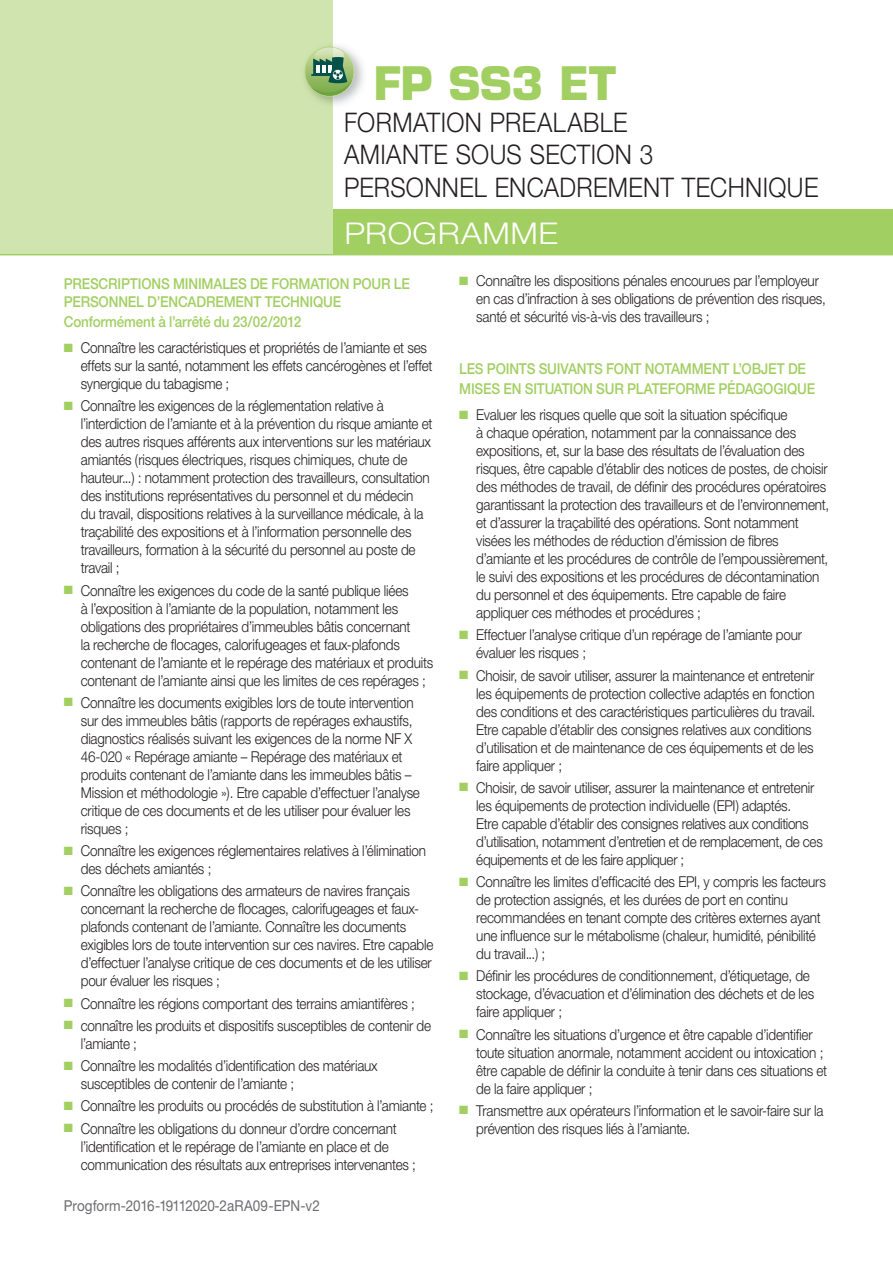
<style>
.page{position:relative;width:893px;height:1263px;background:#fff}
.page>*{position:absolute;margin:0;border:0;box-sizing:border-box;transform-origin:0 0}
.t1{font:700 45px "Eurostile";letter-spacing:-.02em;color:#a2cf62}
.t2{font:300 30px "Helvetica Neue";letter-spacing:.015em;color:#fff;scale:1.1 1}
.t3{font:300 27px/32.4px "Helvetica Neue";letter-spacing:.015em;color:#231f20;scale:.9 1}
.t4{font:300 15px/18px "Helvetica Neue";letter-spacing:-.015em;color:#231f20;scale:.9 1}
.t5{font:500 15px/18px "Helvetica Neue";letter-spacing:-.015em;color:#a2cf62;scale:.9 1}
.t6{font:15px "Helvetica Neue";letter-spacing:-.005em;color:#6c6d70;scale:.9 1}
.s1{color:#a2cf62}
</style>
<div class="page">
<div style="left:298px;top:209px;width:595px;height:46px;background:#a2cf62"></div>
<div style="left:0;top:0;width:333px;height:254px;background:#cfe4ae"></div>
<img style="left:304px;top:45px;width:60px;height:60px">
<svg style="left:305px;top:47px;width:49px;height:50px"></svg>
<hr style="left:0;top:254px;width:893px;height:1px;background:#a2cf62">
<h1 class="t1" style="left:374px;top:55px;width:243px">FP SS3 ET</h1>
<h3 class="t3" style="left:344px;top:106px;width:529px">FORMATION PREALABLE<br>AMIANTE SOUS SECTION 3<br>PERSONNEL ENCADREMENT TECHNIQUE</h3>
<h2 class="t2" style="left:344px;top:215px;width:196px">PROGRAMME</h2>
<p class="t5" style="left:64px;top:274px;width:386px">PRESCRIPTIONS MINIMALES DE FORMATION POUR LE<br>PERSONNEL D’ENCADREMENT TECHNIQUE</p>
<p class="t5" style="left:64px;top:312px;width:265px">Conformément à l’arrêté du 23/02/2012</p>
<p class="t4" style="left:81px;top:338px;width:392px;text-indent:-17px"><span class="s1">■</span> Connaître les caractéristiques et propriétés de l’amiante et ses effets sur la santé, notamment les effets cancérogènes et l’effet synergique du tabagisme ;</p>
<p class="t4" style="left:81px;top:397px;width:392px;text-indent:-17px"><span class="s1">■</span> Connaître les exigences de la réglementation relative à l’interdiction de l’amiante et à la prévention du risque amiante et des autres risques afférents aux interventions sur les matériaux amiantés (risques électriques, risques chimiques, chute de hauteur...) : notamment protection des travailleurs, consultation des institutions représentatives du personnel et du médecin<br>du travail, dispositions relatives à la surveillance médicale, à la traçabilité des expositions et à l’information personnelle des travailleurs, formation à la sécurité du personnel au poste de travail ;</p>
<p class="t4" style="left:81px;top:581px;width:393px;text-indent:-17px"><span class="s1">■</span> Connaître les exigences du code de la santé publique liées<br>à l’exposition à l’amiante de la population, notamment les obligations des propriétaires d’immeubles bâtis concernant<br>la recherche de flocages, calorifugeages et faux-plafonds contenant de l’amiante et le repérage des matériaux et produits contenant de l’amiante ainsi que les limites de ces repérages ;</p>
<p class="t4" style="left:81px;top:693px;width:378px;text-indent:-17px"><span class="s1">■</span> Connaître les documents exigibles lors de toute intervention sur des immeubles bâtis (rapports de repérages exhaustifs, diagnostics réalisés suivant les exigences de la norme NF X 46-020 « Repérage amiante – Repérage des matériaux et produits contenant de l’amiante dans les immeubles bâtis – Mission et méthodologie »). Etre capable d’effectuer l’analyse critique de ces documents et de les utiliser pour évaluer les risques ;</p>
<p class="t4" style="left:81px;top:841px;width:385px;text-indent:-17px"><span class="s1">■</span> Connaître les exigences réglementaires relatives à l’élimination des déchets amiantés ;</p>
<p class="t4" style="left:81px;top:882px;width:393px;text-indent:-17px"><span class="s1">■</span> Connaître les obligations des armateurs de navires français concernant la recherche de flocages, calorifugeages et faux&shy;plafonds contenant de l’amiante. Connaître les documents exigibles lors de toute intervention sur ces navires. Etre capable d’effectuer l’analyse critique de ces documents et de les utiliser pour évaluer les risques ;</p>
<p class="t4" style="left:64px;top:994px;width:392px"><span class="s1">■</span> Connaître les régions comportant des terrains amiantifères ;</p>
<p class="t4" style="left:81px;top:1016px;width:391px;text-indent:-17px"><span class="s1">■</span> connaître les produits et dispositifs susceptibles de contenir de l’amiante ;</p>
<p class="t4" style="left:81px;top:1056px;width:331px;text-indent:-17px"><span class="s1">■</span> Connaître les modalités d’identification des matériaux susceptibles de contenir de l’amiante ;</p>
<p class="t4" style="left:64px;top:1097px;width:412px"><span class="s1">■</span> Connaître les produits ou procédés de substitution à l’amiante ;</p>
<p class="t4" style="left:81px;top:1119px;width:374px;text-indent:-17px"><span class="s1">■</span> Connaître les obligations du donneur d’ordre concernant l’identification et le repérage de l’amiante en place et de communication des résultats aux entreprises intervenantes ;</p>
<p class="t6" style="left:64px;top:1197px;width:286px">Progform-2016-19112020-2aRA09-EPN-v2</p>
<p class="t4" style="left:476px;top:272px;width:390px;text-indent:-17px"><span class="s1">■</span> Connaître les dispositions pénales encourues par l’employeur en cas d’infraction à ses obligations de prévention des risques, santé et sécurité vis-à-vis des travailleurs ;</p>
<p class="t5" style="left:459px;top:359px;width:397px;line-height:19.5px">LES POINTS SUIVANTS FONT NOTAMMENT L’OBJET DE<br>MISES EN SITUATION SUR PLATEFORME PÉDAGOGIQUE</p>
<p class="t4" style="left:476px;top:405px;width:393px;text-indent:-17px"><span class="s1">■</span> Evaluer les risques quelle que soit la situation spécifique<br>à chaque opération, notamment par la connaissance des expositions, et, sur la base des résultats de l’évaluation des risques, être capable d’établir des notices de postes, de choisir des méthodes de travail, de définir des procédures opératoires garantissant la protection des travailleurs et de l’environnement, et d’assurer la traçabilité des opérations. Sont notamment visées les méthodes de réduction d’émission de fibres d’amiante et les procédures de contrôle de l’empoussièrement, le suivi des expositions et les procédures de décontamination du personnel et des équipements. Etre capable de faire appliquer ces méthodes et procédures ;</p>
<p class="t4" style="left:476px;top:626px;width:363px;text-indent:-17px"><span class="s1">■</span> Effectuer l’analyse critique d’un repérage de l’amiante pour évaluer les risques ;</p>
<p class="t4" style="left:476px;top:666px;width:378px;text-indent:-17px"><span class="s1">■</span> Choisir, de savoir utiliser, assurer la maintenance et entretenir les équipements de protection collective adaptés en fonction des conditions et des caractéristiques particulières du travail.<br>Etre capable d’établir des consignes relatives aux conditions d’utilisation et de maintenance de ces équipements et de les faire appliquer ;</p>
<p class="t4" style="left:476px;top:778px;width:387px;text-indent:-17px"><span class="s1">■</span> Choisir, de savoir utiliser, assurer la maintenance et entretenir les équipements de protection individuelle (EPI) adaptés.<br>Etre capable d’établir des consignes relatives aux conditions d’utilisation, notamment d’entretien et de remplacement, de ces équipements et de les faire appliquer ;</p>
<p class="t4" style="left:476px;top:872px;width:390px;text-indent:-17px"><span class="s1">■</span> Connaître les limites d’efficacité des EPI, y compris les facteurs de protection assignés, et les durées de port en continu recommandées en tenant compte des critères externes ayant une influence sur le métabolisme (chaleur, humidité, pénibilité du travail...) ;</p>
<p class="t4" style="left:476px;top:967px;width:377px;text-indent:-17px"><span class="s1">■</span> Définir les procédures de conditionnement, d’étiquetage, de stockage, d’évacuation et d’élimination des déchets et de les faire appliquer ;</p>
<p class="t4" style="left:476px;top:1025px;width:391px;text-indent:-17px"><span class="s1">■</span> Connaître les situations d’urgence et être capable d’identifier toute situation anormale, notamment accident ou intoxication ; être capable de définir la conduite à tenir dans ces situations et de la faire appliquer ;</p>
<p class="t4" style="left:476px;top:1101px;width:387px;text-indent:-17px"><span class="s1">■</span> Transmettre aux opérateurs l’information et le savoir-faire sur la prévention des risques liés à l’amiante.</p>
</div>
